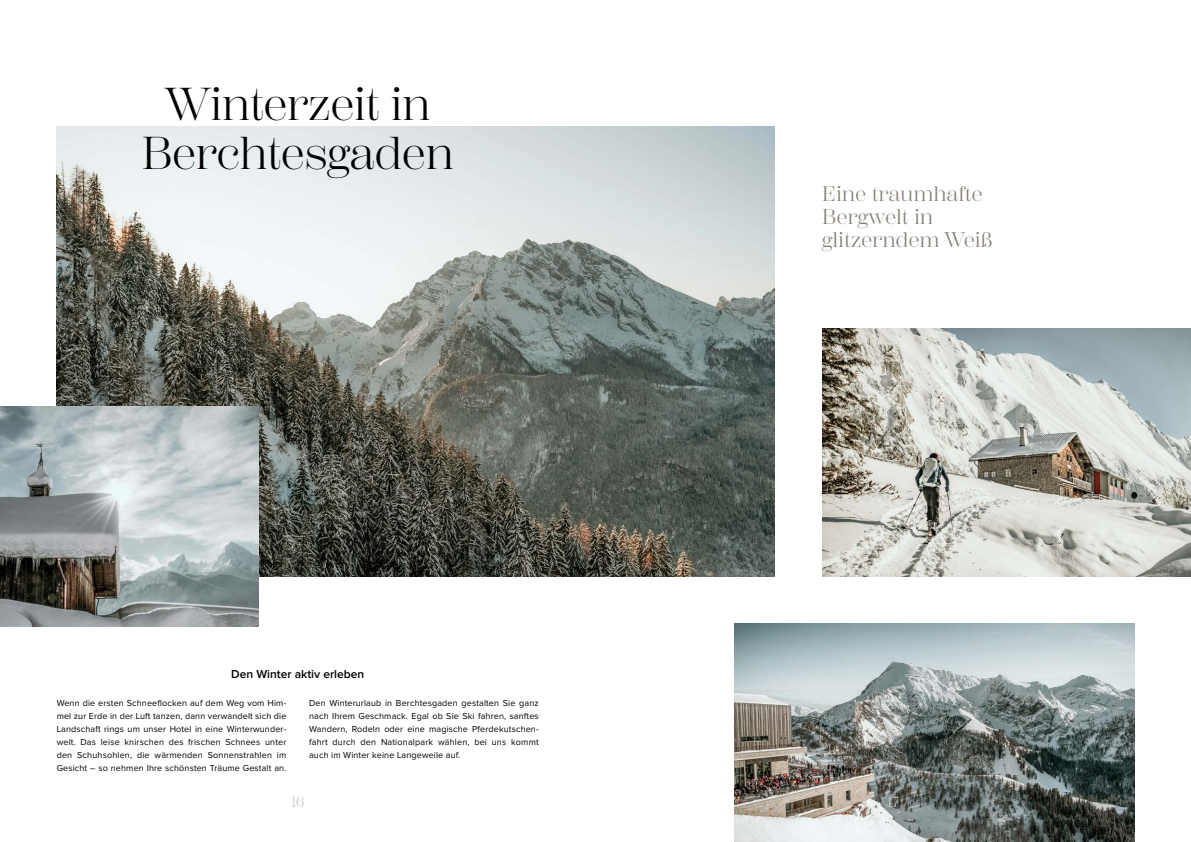
<style>
.page{position:relative;width:1191px;height:842px;background:#fff}
.page>*{position:absolute;margin:0;border:0;box-sizing:border-box;transform-origin:0 0}
.t1{font:46px/49px "Scotch Display";color:#000;text-align:center}
.t2{font:21px/23px "Scotch Display";letter-spacing:.02em;color:#837e74}
.t3{font:15px "Scotch Display";color:#ccc9c4}
.t4{font:600 12px "Proxima Nova";color:#000}
.t5{font:9px/13px "Proxima Nova";letter-spacing:.015em;color:#000;text-align:justify}
</style>
<div class="page">
<img style="left:57px;top:127px;width:717px;height:450px">
<img style="left:0;top:407px;width:258px;height:219px">
<img style="left:734px;top:624px;width:400px;height:218px">
<img style="left:822px;top:328px;width:369px;height:249px">
<h1 class="t1" style="left:142px;top:80px;width:313px">Winterzeit in<br>Berchtesgaden</h1>
<h2 class="t2" style="left:822px;top:183px;width:172px">Eine traumhafte<br>Bergwelt in glitzerndem Weiß</h2>
<h3 class="t4" style="left:231px;top:669px;width:134px">Den Winter aktiv erleben</h3>
<p class="t5" style="left:57px;top:696px;width:231px">Wenn die ersten Schneeflocken auf dem Weg vom Him&shy;mel zur Erde in der Luft tanzen, dann verwandelt sich die Landschaft rings um unser Hotel in eine Winterwunder&shy;welt. Das leise knirschen des frischen Schnees unter den Schuhsohlen, die wärmenden Sonnenstrahlen im Gesicht – so nehmen Ihre schönsten Träume Gestalt an.</p>
<p class="t5" style="left:309px;top:696px;width:231px">Den Winterurlaub in Berchtesgaden gestalten Sie ganz nach Ihrem Geschmack. Egal ob Sie Ski fahren, sanftes Wandern, Rodeln oder eine magische Pferdekutschen&shy;fahrt durch den Nationalpark wählen, bei uns kommt auch im Winter keine Langeweile auf.</p>
<h3 class="t3" style="left:291px;top:793px;width:15px">16</h3>
<h3 class="t3" style="left:887px;top:793px;width:14px">17</h3>
</div>
